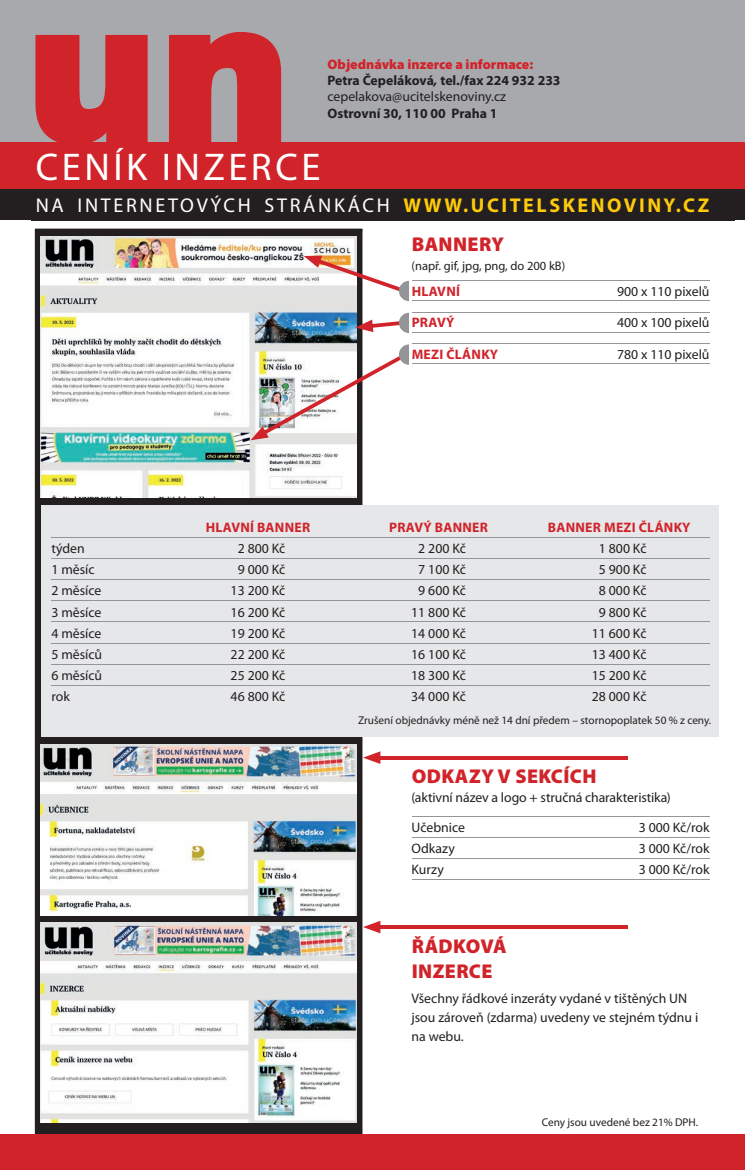
<style>
.page{position:relative;width:745px;height:1170px;background:#fff}
.page>*{position:absolute;margin:0;border:0;box-sizing:border-box;transform-origin:0 0}
.t1{font:38.75px "Myriad Pro";letter-spacing:.09em;color:#fff}
.t2{font:20px/39.6px "Myriad Pro";letter-spacing:.135em;color:#fff}
.t3{font:900 20px/24px "Myriad Pro";letter-spacing:.02em;color:#d1232a}
.t4{font:13.75px/18.8px "Myriad Pro";color:#231f20}
.t5{font:700 13.75px/16.2px "Myriad Pro";color:#231f20}
.t6{font:700 13.75px "Myriad Pro";letter-spacing:.02em;color:#d1232a}
.t7{font:12.5px "Myriad Pro";color:#231f20}
.t8{font:11.25px "Myriad Pro";color:#231f20}
.s1{font-weight:900;color:#d1232a}
.s2{font-style:italic}
.s3{font-weight:400}
.s4{font-weight:700;color:#feca0a}
</style>
<div class="page">
<svg style="left:35px;top:232px;width:327px;height:902px;background:#3c3839"></svg>
<div style="left:0;top:188px;width:744px;height:32px;background:#231f20"></div>
<div style="left:0;top:1134px;width:744px;height:35px;background:#d1232a"></div>
<img style="left:32px;top:220px;width:702px;height:12px">
<img style="left:35px;top:229px;width:327px;height:3px">
<img style="left:32px;top:188px;width:702px;height:1px">
<hr style="left:411px;top:280px;width:298px;height:1px;background:#939598">
<hr style="left:411px;top:300px;width:298px;height:1px;background:#939598">
<hr style="left:411px;top:312px;width:298px;height:1px;background:#939598">
<hr style="left:411px;top:332px;width:298px;height:1px;background:#939598">
<hr style="left:411px;top:343px;width:298px;height:1px;background:#939598">
<hr style="left:411px;top:363px;width:298px;height:1px;background:#939598">
<img style="left:41px;top:236px;width:315px;height:261px">
<div style="left:0;top:0;width:744px;height:151px;background:#a8a9ad"></div>
<div style="left:0;top:141px;width:744px;height:47px;background:#d1232a"></div>
<svg style="left:35px;top:32px;width:246px;height:110px"></svg>
<img style="left:41px;top:744px;width:315px;height:171px">
<img style="left:41px;top:922px;width:315px;height:199px">
<hr style="left:411px;top:816px;width:298px;height:1px;background:#939598">
<hr style="left:411px;top:837px;width:298px;height:1px;background:#939598">
<hr style="left:411px;top:858px;width:298px;height:1px;background:#939598">
<hr style="left:411px;top:879px;width:298px;height:1px;background:#939598">
<svg style="left:303px;top:256px;width:106px;height:45px"></svg>
<svg style="left:355px;top:313px;width:54px;height:20px"></svg>
<svg style="left:250px;top:344px;width:159px;height:96px"></svg>
<svg style="left:380px;top:755px;width:247px;height:4px"></svg>
<svg style="left:363px;top:751px;width:17px;height:13px"></svg>
<hr style="left:373px;top:925px;width:254px;height:3px;background:#d1232a">
<svg style="left:363px;top:921px;width:17px;height:12px"></svg>
<div style="left:41px;top:505px;width:677px;height:231px;background:#e6e7e9"></div>
<hr style="left:51px;top:537px;width:116px;height:1px;background:#939598">
<hr style="left:167px;top:537px;width:181px;height:1px;background:#939598">
<hr style="left:348px;top:537px;width:180px;height:1px;background:#939598">
<hr style="left:528px;top:537px;width:181px;height:1px;background:#939598">
<hr style="left:51px;top:558px;width:116px;height:1px;background:#939598">
<hr style="left:167px;top:558px;width:181px;height:1px;background:#939598">
<hr style="left:348px;top:558px;width:180px;height:1px;background:#939598">
<hr style="left:528px;top:558px;width:181px;height:1px;background:#939598">
<hr style="left:51px;top:579px;width:116px;height:1px;background:#939598">
<hr style="left:167px;top:579px;width:181px;height:1px;background:#939598">
<hr style="left:348px;top:579px;width:180px;height:1px;background:#939598">
<hr style="left:528px;top:579px;width:181px;height:1px;background:#939598">
<hr style="left:51px;top:600px;width:116px;height:1px;background:#939598">
<hr style="left:167px;top:600px;width:181px;height:1px;background:#939598">
<hr style="left:348px;top:600px;width:180px;height:1px;background:#939598">
<hr style="left:528px;top:600px;width:181px;height:1px;background:#939598">
<hr style="left:51px;top:621px;width:116px;height:1px;background:#939598">
<hr style="left:167px;top:621px;width:181px;height:1px;background:#939598">
<hr style="left:348px;top:621px;width:180px;height:1px;background:#939598">
<hr style="left:528px;top:621px;width:181px;height:1px;background:#939598">
<hr style="left:51px;top:642px;width:116px;height:1px;background:#939598">
<hr style="left:167px;top:642px;width:181px;height:1px;background:#939598">
<hr style="left:348px;top:642px;width:180px;height:1px;background:#939598">
<hr style="left:528px;top:642px;width:181px;height:1px;background:#939598">
<hr style="left:51px;top:663px;width:116px;height:1px;background:#939598">
<hr style="left:167px;top:663px;width:181px;height:1px;background:#939598">
<hr style="left:348px;top:663px;width:180px;height:1px;background:#939598">
<hr style="left:528px;top:663px;width:181px;height:1px;background:#939598">
<hr style="left:51px;top:685px;width:116px;height:1px;background:#939598">
<hr style="left:167px;top:685px;width:181px;height:1px;background:#939598">
<hr style="left:348px;top:685px;width:180px;height:1px;background:#939598">
<hr style="left:528px;top:685px;width:181px;height:1px;background:#939598">
<p class="t5" style="left:327px;top:56px;width:234px"><span class="s1">Objednávka inzerce a informace:<br></span>Petra Čepeláková<span class="s2">,</span> tel./fax 224 932 233 <span class="s3">cepelakova@ucitelskenoviny.cz</span></p>
<p class="t5" style="left:327px;top:105px;width:171px">Ostrovní 30, 110 00 Praha 1</p>
<h1 class="t1" style="left:36px;top:146px;width:286px">CENÍK INZERCE</h1>
<h2 class="t2" style="left:411px;top:186px;width:299px;text-indent:-376px">NA INTERNETOVÝCH STRÁNKÁCH <span class="s4">WWW.UCITELSKENOVINY.CZ<br></span><span class="s1">BANNERY</span></h2>
<p class="t7" style="left:411px;top:258px;width:155px">(např. gif, jpg, png, do 200 kB)</p>
<p class="t6" style="left:411px;top:283px;width:50px">HLAVNÍ</p>
<p class="t4" style="left:616px;top:282px;width:94px">900 x 110 pixelů</p>
<p class="t6" style="left:411px;top:315px;width:44px">PRAVÝ</p>
<p class="t4" style="left:616px;top:313px;width:94px">400 x 100 pixelů</p>
<p class="t6" style="left:411px;top:346px;width:88px">MEZI ČLÁNKY</p>
<p class="t4" style="left:616px;top:345px;width:94px">780 x 110 pixelů</p>
<p class="t6" style="left:205px;top:519px;width:106px">HLAVNÍ BANNER</p>
<p class="t6" style="left:389px;top:519px;width:100px">PRAVÝ BANNER</p>
<p class="t6" style="left:547px;top:519px;width:144px">BANNER MEZI ČLÁNKY</p>
<p class="t4" style="left:51px;top:539px;width:35px">týden</p>
<p class="t4" style="left:237px;top:539px;width:49px">2 800 Kč</p>
<p class="t4" style="left:418px;top:539px;width:49px">2 200 Kč</p>
<p class="t4" style="left:598px;top:539px;width:49px">1 800 Kč</p>
<p class="t4" style="left:51px;top:560px;width:45px">1 měsíc</p>
<p class="t4" style="left:237px;top:560px;width:49px">9 000 Kč</p>
<p class="t4" style="left:418px;top:560px;width:49px">7 100 Kč</p>
<p class="t4" style="left:598px;top:560px;width:49px">5 900 Kč</p>
<p class="t4" style="left:51px;top:581px;width:51px">2 měsíce</p>
<p class="t4" style="left:230px;top:581px;width:56px">13 200 Kč</p>
<p class="t4" style="left:418px;top:581px;width:49px">9 600 Kč</p>
<p class="t4" style="left:598px;top:581px;width:49px">8 000 Kč</p>
<p class="t4" style="left:51px;top:603px;width:51px">3 měsíce</p>
<p class="t4" style="left:230px;top:603px;width:56px">16 200 Kč</p>
<p class="t4" style="left:411px;top:603px;width:56px">11 800 Kč</p>
<p class="t4" style="left:598px;top:603px;width:49px">9 800 Kč</p>
<p class="t4" style="left:51px;top:624px;width:51px">4 měsíce</p>
<p class="t4" style="left:230px;top:624px;width:56px">19 200 Kč</p>
<p class="t4" style="left:411px;top:624px;width:56px">14 000 Kč</p>
<p class="t4" style="left:591px;top:624px;width:56px">11 600 Kč</p>
<p class="t4" style="left:51px;top:645px;width:52px">5 měsíců</p>
<p class="t4" style="left:230px;top:645px;width:56px">22 200 Kč</p>
<p class="t4" style="left:411px;top:645px;width:56px">16 100 Kč</p>
<p class="t4" style="left:591px;top:645px;width:56px">13 400 Kč</p>
<p class="t4" style="left:51px;top:666px;width:52px">6 měsíců</p>
<p class="t4" style="left:230px;top:666px;width:56px">25 200 Kč</p>
<p class="t4" style="left:411px;top:666px;width:56px">18 300 Kč</p>
<p class="t4" style="left:591px;top:666px;width:56px">15 200 Kč</p>
<p class="t4" style="left:51px;top:687px;width:20px">rok</p>
<p class="t4" style="left:230px;top:687px;width:56px">46 800 Kč</p>
<p class="t4" style="left:411px;top:687px;width:56px">34 000 Kč</p>
<p class="t4" style="left:591px;top:687px;width:56px">2 8 000 Kč</p>
<p class="t8" style="left:358px;top:713px;width:354px">Zrušení objednávky méně než 14 dní předem – stornopoplatek 50 % z ceny.</p>
<h2 class="t3" style="left:411px;top:764px;width:186px">ODKAZY V SEKCÍCH</h2>
<p class="t4" style="left:411px;top:782px;width:260px;line-height:30.1px">(aktivní název a logo + stručná charakteristika)<br>Učebnice</p>
<p class="t4" style="left:638px;top:818px;width:72px">3 000 Kč/rok</p>
<p class="t4" style="left:411px;top:839px;width:45px">Odkazy</p>
<p class="t4" style="left:638px;top:839px;width:72px">3 000 Kč/rok</p>
<p class="t4" style="left:411px;top:860px;width:34px">Kurzy</p>
<p class="t4" style="left:638px;top:860px;width:72px">3 000 Kč/rok</p>
<h2 class="t3" style="left:411px;top:934px;width:96px">ŘÁDKOVÁ<br>INZERCE</h2>
<p class="t4" style="left:411px;top:989px;width:288px">Všechny řádkové inzeráty vydané v tištěných UN jsou zároveň (zdarma) uvedeny ve stejném týdnu i na webu.</p>
<p class="t8" style="left:541px;top:1115px;width:158px">Ceny jsou uvedené bez 21% DPH.</p>
</div>
